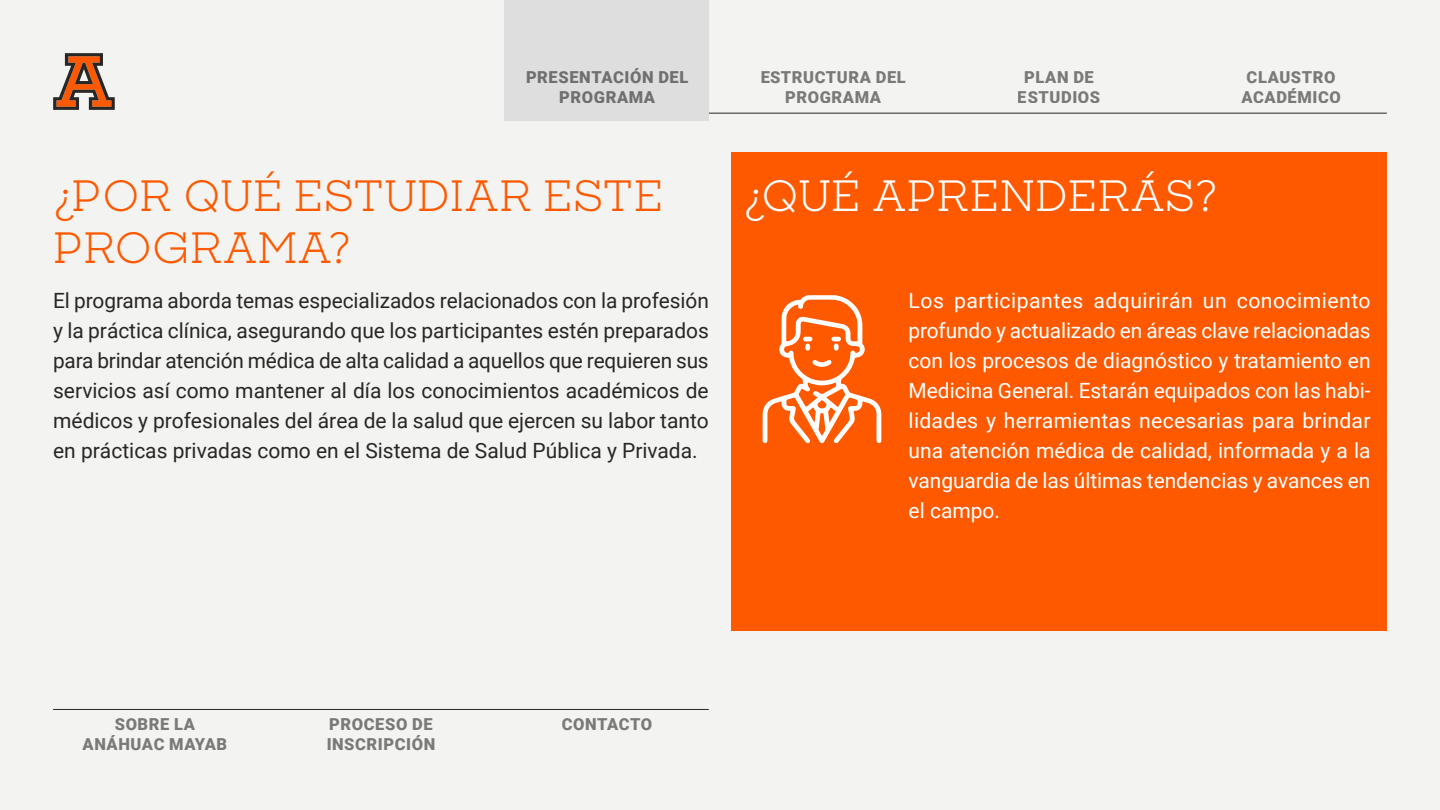
<style>
.page{position:relative;width:1440px;height:810px;background:#f3f3f1}
.page>*{position:absolute;margin:0;border:0;box-sizing:border-box;transform-origin:0 0}
.t1{font:42px/52.5px "Sharp Slab";letter-spacing:-.01em;color:#ff5900}
.t2{font:42px "Sharp Slab";color:#fff}
.t3{font:21px/30px "Roboto";color:#292626;text-align:justify}
.t4{font:21px/30px "Roboto";letter-spacing:-.005em;color:#fff;text-align:justify}
.t5{font:900 16.5px/19.8px "Roboto";letter-spacing:.035em;color:#000;text-align:center}
</style>
<div class="page">
<hr style="left:506px;top:113px;width:881px;height:1px;background:#292626">
<hr style="left:53px;top:709px;width:656px;height:1px;background:#292626">
<div style="left:504px;top:0;width:205px;height:121px;background:#dfdede"></div>
<div style="left:731px;top:152px;width:656px;height:479px;background:#ff5900"></div>
<svg style="left:763px;top:295px;width:118px;height:149px"></svg>
<svg style="left:53px;top:53px;width:62px;height:57px"></svg>
<p class="t5" style="left:526px;top:66px;width:164px">PRESENTACIÓN DEL<br>PROGRAMA</p>
<h1 class="t1" style="left:53px;top:168px;width:612px">¿POR QUÉ ESTUDIAR ESTE<br>PROGRAMA?</h1>
<p class="t3" style="left:53px;top:285px;width:657px">El programa aborda temas especializados relacionados con la profesión y la práctica clínica, asegurando que los participantes estén preparados para brindar atención médica de alta calidad a aquellos que requieren sus servicios así como mantener al día los conocimientos académicos de médicos y profesionales del área de la salud que ejercen su labor tanto en prácticas privadas como en el Sistema de Salud Pública y Privada.</p>
<p class="t5" style="left:760px;top:66px;width:147px">ESTRUCTURA DEL<br>PROGRAMA</p>
<p class="t5" style="left:1018px;top:66px;width:84px">PLAN DE<br>ESTUDIOS</p>
<p class="t5" style="left:1241px;top:66px;width:101px">CLAUSTRO<br>ACADÉMICO</p>
<h1 class="t2" style="left:744px;top:166px;width:476px">¿QUÉ APRENDERÁS?</h1>
<p class="t4" style="left:909px;top:285px;width:464px">Los participantes adquirirán un conocimiento profundo y actualizado en áreas clave relacionadas con los procesos de diagnóstico y tratamiento en Medicina General. Estarán equipados con las habi&shy;lidades y herramientas necesarias para brindar una atención médica de calidad, informada y a la vanguardia de las últimas tendencias y avances en el campo.</p>
<p class="t5" style="left:83px;top:714px;width:146px">SOBRE LA<br>ANÁHUAC MAYAB</p>
<p class="t5" style="left:327px;top:714px;width:110px;text-align:left">PROCESO DE<br>INSCRIPCIÓN</p>
<p class="t5" style="left:562px;top:714px;width:92px">CONTACTO</p>
</div>
